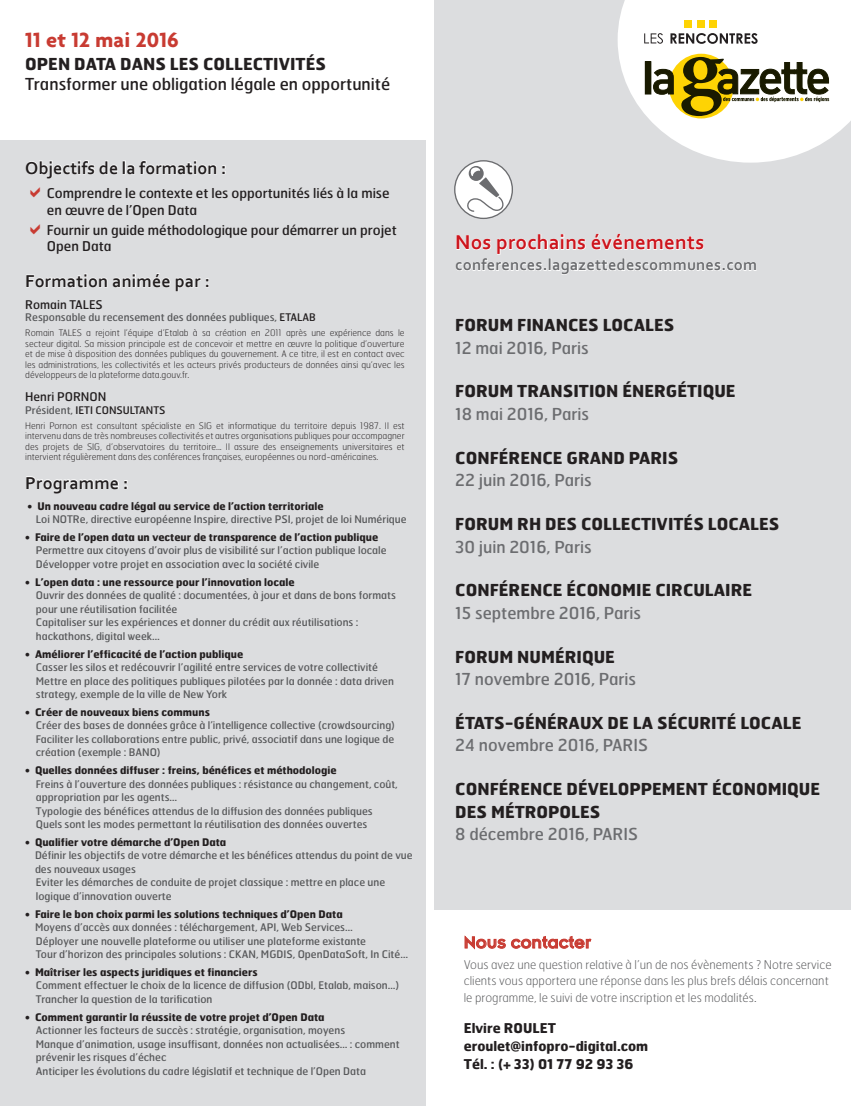
<style>
.page{position:relative;width:851px;height:1106px;background:#fff}
.page>*{position:absolute;margin:0;border:0;box-sizing:border-box;transform-origin:0 0}
.t1{font:700 22.2px "Agenda";letter-spacing:.01em;color:#c83b32}
.t2{font:700 21px "Corbel";letter-spacing:.01em;color:#cd151d}
.t3{font:700 18px "Corbel";letter-spacing:.01em;color:#231f20}
.t4{font:18px "Insignia LT Std";letter-spacing:.01em;color:#c83b32}
.t5{font:700 16.5px/22.5px "Hermes";color:#231f20}
.t6{font:16.5px "Hermes";color:#6c6d70}
.t7{font:16.5px "Hermes";color:#231f20}
.t8{font:700 16.5px "Corbel";letter-spacing:.01em;color:#6c6d70}
.t9{font:13.5px/16.2px "Hermes";color:#231f20}
.t10{font:700 13.5px/18px "Hermes";color:#231f20}
.t11{font:100 12px/16.5px "Hermes";color:#57585a}
.t12{font:12px "Hermes";color:#231f20}
.t13{font:10.5px/13.5px "Hermes";color:#57585a}
.t14{font:700 10.5px "Hermes";color:#231f20}
.t15{font:10.5px "Hermes";color:#231f20}
.t16{font:100 9px/10.5px "Hermes";color:#231f20;text-align:justify}
.s1{color:#231f20}
.s2{color:#57585a}
</style>
<div class="page">
<svg style="left:464px;top:935px;width:127px;height:14px"></svg>
<div style="left:0;top:140px;width:425px;height:966px;background:#dcdddf"></div>
<svg style="left:26px;top:160px;width:199px;height:19px"></svg>
<svg style="left:26px;top:273px;width:183px;height:18px"></svg>
<svg style="left:26px;top:476px;width:101px;height:17px"></svg>
<div style="left:434px;top:0;width:416px;height:909px;background:#dcdddf"></div>
<svg style="left:617px;top:0;width:233px;height:163px;fill:#fff"></svg>
<svg style="left:455px;top:234px;width:301px;height:41px"></svg>
<svg style="left:454px;top:161px;width:58px;height:57px"></svg>
<div style="left:454px;top:160px;width:59px;height:59px;border:1px solid #6c6d70;border-radius:50%"></div>
<svg style="left:464px;top:165px;width:41px;height:48px;background:#e0e0e1"></svg>
<svg style="left:644px;top:33px;width:19px;height:11px"></svg>
<div style="left:668px;top:54px;width:65px;height:64px;background:#fed304;border-radius:50%"></div>
<svg style="left:652px;top:68px;width:22px;height:27px"></svg>
<div style="left:645px;top:62px;width:5px;height:32px;background:#191a00"></div>
<div style="left:644px;top:61px;width:7px;height:33px;border:1px solid #191a00"></div>
<div style="left:709px;top:20px;width:7px;height:7px;background:#fed304"></div>
<div style="left:697px;top:20px;width:7px;height:7px;background:#fed304"></div>
<div style="left:684px;top:20px;width:7px;height:7px;background:#fed304"></div>
<svg style="left:670px;top:33px;width:87px;height:11px"></svg>
<svg style="left:681px;top:57px;width:148px;height:59px;background:#aaa379"></svg>
<h1 class="t1" style="left:25px;top:26px;width:155px">11 et 12 mai 2016</h1>
<h3 class="t5" style="left:25px;top:52px;width:302px">OPEN DATA DANS LES COLLECTIVITÉS</h3>
<h3 class="t7" style="left:25px;top:73px;width:366px">Transformer une obligation légale en opportunité</h3>
<h3 class="t3" style="left:25px;top:157px;width:203px">Objectifs de la formation :</h3>
<p class="t9" style="left:47px;top:185px;width:344px">Comprendre le contexte et les opportunités liés à la mise en œuvre de l’Open Data</p>
<p class="t9" style="left:47px;top:222px;width:351px">Fournir un guide méthodologique pour démarrer un projet<br>Open Data</p>
<h3 class="t3" style="left:25px;top:270px;width:186px">Formation animée par :</h3>
<p class="t12" style="left:25px;top:297px;width:79px">Romain TALES</p>
<p class="t13" style="left:25px;top:310px;width:292px">Responsable du recensement des données publiques, <span class="s1">ETALAB</span></p>
<p class="t16" style="left:25px;top:327px;width:381px">Romain TALES a rejoint l’équipe d’Etalab à sa création en 2011 après une expérience dans le secteur digital. Sa mission principale est de concevoir et mettre en œuvre la politique d’ouverture et de mise à disposition des données publiques du gouvernement. A ce titre, il est en contact avec les administrations, les collectivités et les acteurs privés producteurs de données ainsi qu’avec les développeurs de la plateforme data.gouv.fr.</p>
<p class="t12" style="left:25px;top:389px;width:83px">Henri PORNON</p>
<p class="t15" style="left:25px;top:403px;width:142px"><span class="s2">Président,</span> IETI CONSULTANTS</p>
<p class="t16" style="left:25px;top:420px;width:381px">Henri Pornon est consultant spécialiste en SIG et informatique du territoire depuis 1987. Il est intervenu dans de très nombreuses collectivités et autres organisations publiques pour accompagner des projets de SIG, d’observatoires du territoire... Il assure des enseignements universitaires et intervient régulièrement dans des conférences françaises, européennes ou nord-américaines.</p>
<p class="t14" style="left:28px;top:499px;width:297px">• Un nouveau cadre légal au service de l’action territoriale</p>
<p class="t13" style="left:36px;top:512px;width:372px">Loi NOTRe, directive européenne Inspire, directive PSI, projet de loi Numérique</p>
<p class="t14" style="left:25px;top:530px;width:354px">• Faire de l’open data un vecteur de transparence de l’action publique</p>
<p class="t13" style="left:36px;top:543px;width:352px">Permettre aux citoyens d’avoir plus de visibilité sur l’action publique locale<br>Développer votre projet en association avec la société civile</p>
<p class="t14" style="left:25px;top:575px;width:271px">• L’open data : une ressource pour l’innovation locale</p>
<p class="t13" style="left:36px;top:588px;width:361px">Ouvrir des données de qualité : documentées, à jour et dans de bons formats pour une réutilisation facilitée<br>Capitaliser sur les expériences et donner du crédit aux réutilisations : hackathons, digital week…</p>
<p class="t14" style="left:25px;top:647px;width:219px">• Améliorer l’efficacité de l’action publique</p>
<p class="t13" style="left:36px;top:660px;width:359px">Casser les silos et redécouvrir l’agilité entre services de votre collectivité<br>Mettre en place des politiques publiques pilotées par la donnée : data driven strategy, exemple de la ville de New York</p>
<p class="t14" style="left:25px;top:705px;width:186px">• Créer de nouveaux biens communs</p>
<p class="t13" style="left:36px;top:718px;width:361px;text-align:justify">Créer des bases de données grâce à l’intelligence collective (crowdsourcing)<br>Faciliter les collaborations entre public, privé, associatif dans une logique de création (exemple : BANO)</p>
<p class="t14" style="left:25px;top:763px;width:313px">• Quelles données diffuser : freins, bénéfices et méthodologie</p>
<p class="t13" style="left:36px;top:776px;width:363px">Freins à l’ouverture des données publiques : résistance au changement, coût, appropriation par les agents…<br>Typologie des bénéfices attendus de la diffusion des données publiques Quels sont les modes permettant la réutilisation des données ouvertes</p>
<p class="t14" style="left:25px;top:835px;width:202px">• Qualifier votre démarche d’Open Data</p>
<p class="t13" style="left:35px;top:848px;width:379px">Définir les objectifs de votre démarche et les bénéfices attendus du point de vue des nouveaux usages<br>Eviter les démarches de conduite de projet classique : mettre en place une logique d’innovation ouverte</p>
<p class="t14" style="left:25px;top:907px;width:319px">• Faire le bon choix parmi les solutions techniques d’Open Data</p>
<p class="t13" style="left:35px;top:920px;width:374px">Moyens d’accès aux données : téléchargement, API, Web Services…<br>Déployer une nouvelle plateforme ou utiliser une plateforme existante<br>Tour d’horizon des principales solutions : CKAN, MGDIS, OpenDataSoft, In Cité…</p>
<p class="t14" style="left:25px;top:965px;width:234px">• Maîtriser les aspects juridiques et financiers</p>
<p class="t13" style="left:36px;top:978px;width:365px">Comment effectuer le choix de la licence de diffusion (ODbl, Etalab, maison…)<br>Trancher la question de la tarification</p>
<p class="t14" style="left:25px;top:1010px;width:301px">• Comment garantir la réussite de votre projet d’Open Data</p>
<p class="t13" style="left:36px;top:1023px;width:365px">Actionner les facteurs de succès : stratégie, organisation, moyens<br>Manque d’animation, usage insuffisant, données non actualisées… : comment prévenir les risques d’échec<br>Anticiper les évolutions du cadre législatif et technique de l’Open Data</p>
<h3 class="t3" style="left:25px;top:471px;width:105px">Programme :</h3>
<h2 class="t2" style="left:455px;top:229px;width:250px">Nos prochains événements</h2>
<h3 class="t8" style="left:455px;top:255px;width:303px">conferences.lagazettedescommunes.com</h3>
<h3 class="t5" style="left:455px;top:313px;width:220px">FORUM FINANCES LOCALES</h3>
<h3 class="t6" style="left:455px;top:337px;width:135px">12 mai 2016, Paris</h3>
<h3 class="t5" style="left:455px;top:379px;width:282px">FORUM TRANSITION ÉNERGÉTIQUE</h3>
<h3 class="t6" style="left:455px;top:403px;width:135px">18 mai 2016, Paris</h3>
<h3 class="t5" style="left:455px;top:446px;width:224px">CONFÉRENCE GRAND PARIS</h3>
<h3 class="t6" style="left:455px;top:469px;width:138px">22 juin 2016, Paris</h3>
<h3 class="t5" style="left:455px;top:512px;width:325px">FORUM RH DES COLLECTIVITÉS LOCALES</h3>
<h3 class="t6" style="left:455px;top:536px;width:138px">30 juin 2016, Paris</h3>
<h3 class="t5" style="left:455px;top:578px;width:298px">CONFÉRENCE ÉCONOMIE CIRCULAIRE</h3>
<h3 class="t6" style="left:455px;top:602px;width:187px">15 septembre 2016, Paris</h3>
<h3 class="t5" style="left:455px;top:644px;width:161px">FORUM NUMÉRIQUE</h3>
<h3 class="t6" style="left:455px;top:668px;width:182px">17 novembre 2016, Paris</h3>
<h3 class="t5" style="left:455px;top:711px;width:347px">ÉTATS-GÉNÉRAUX DE LA SÉCURITÉ LOCALE</h3>
<h3 class="t6" style="left:455px;top:735px;width:194px">24 novembre 2016, PARIS</h3>
<h3 class="t5" style="left:455px;top:777px;width:366px">CONFÉRENCE DÉVELOPPEMENT ÉCONOMIQUE<br>DES MÉTROPOLES</h3>
<h3 class="t6" style="left:455px;top:823px;width:184px">8 décembre 2016, PARIS</h3>
<h3 class="t4" style="left:463px;top:933px;width:128px">Nous contacter</h3>
<p class="t11" style="left:463px;top:956px;width:369px">Vous avez une question relative à l’un de nos évènements ? Notre service clients vous apportera une réponse dans les plus brefs délais concernant le programme, le suivi de votre inscription et les modalités.</p>
<p class="t10" style="left:463px;top:1018px;width:186px">Elvire ROULET eroulet@infopro-digital.com<br>Tél. : (+ 33) 01 77 92 93 36</p>
</div>
